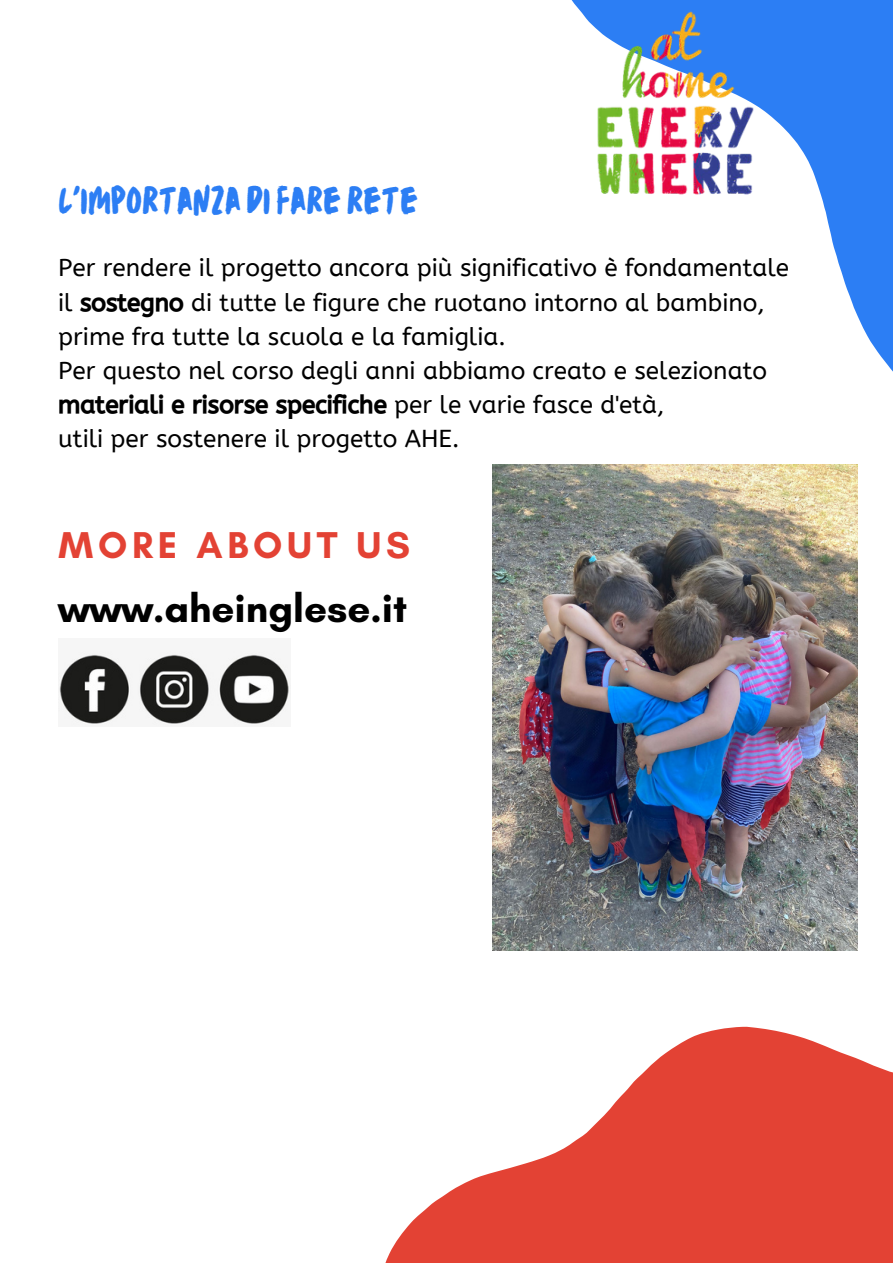
<style>
.page{position:relative;width:893px;height:1264px;background:#fff}
.page>*{position:absolute;margin:0;border:0;box-sizing:border-box;transform-origin:0 0}
.t1{font:700 40.35px "Glacial Indifference";color:#000}
.t2{font:700 37.95px "Glacial Indifference";letter-spacing:.125em;color:#e34234}
.t3{font:36px "TC October Regular";color:#2c7ef4}
.t4{font:24.45px/34.2px "A Bee Zee";color:#000}
.t5{font:24.45px "CA Generated";color:#000}
.s1{font-family:"CA Generated"}
.s2{font-family:"A Bee Zee"}
</style>
<div class="page">
<svg style="left:386px;top:1026px;width:506px;height:236px;fill:#e34234"></svg>
<svg style="left:571px;top:0;width:321px;height:371px"></svg>
<img style="left:594px;top:8px;width:161px;height:193px">
<img style="left:492px;top:464px;width:365px;height:486px">
<img style="left:59px;top:651px;width:231px;height:75px">
<h3 class="t3" style="left:59px;top:173px;width:361px">L'IMPORTANZA DI FARE RETE</h3>
<p class="t4" style="left:58px;top:251px;width:732px">Per rendere il progetto ancora più significativo è fondamentale il <span class="s1">sostegno</span> di tutte le figure che ruotano intorno al bambino, prime fra tutte la scuola e la famiglia.<br>Per questo nel corso degli anni abbiamo creato e selezionato</p>
<p class="t5" style="left:58px;top:390px;width:607px">materiali e risorse specifiche <span class="s2">per le varie fasce d'età,</span></p>
<p class="t4" style="left:58px;top:422px;width:402px">utili per sostenere il progetto AHE.</p>
<h2 class="t2" style="left:59px;top:522px;width:353px">MORE ABOUT US</h2>
<h1 class="t1" style="left:58px;top:583px;width:350px">www.aheinglese.it</h1>
</div>
